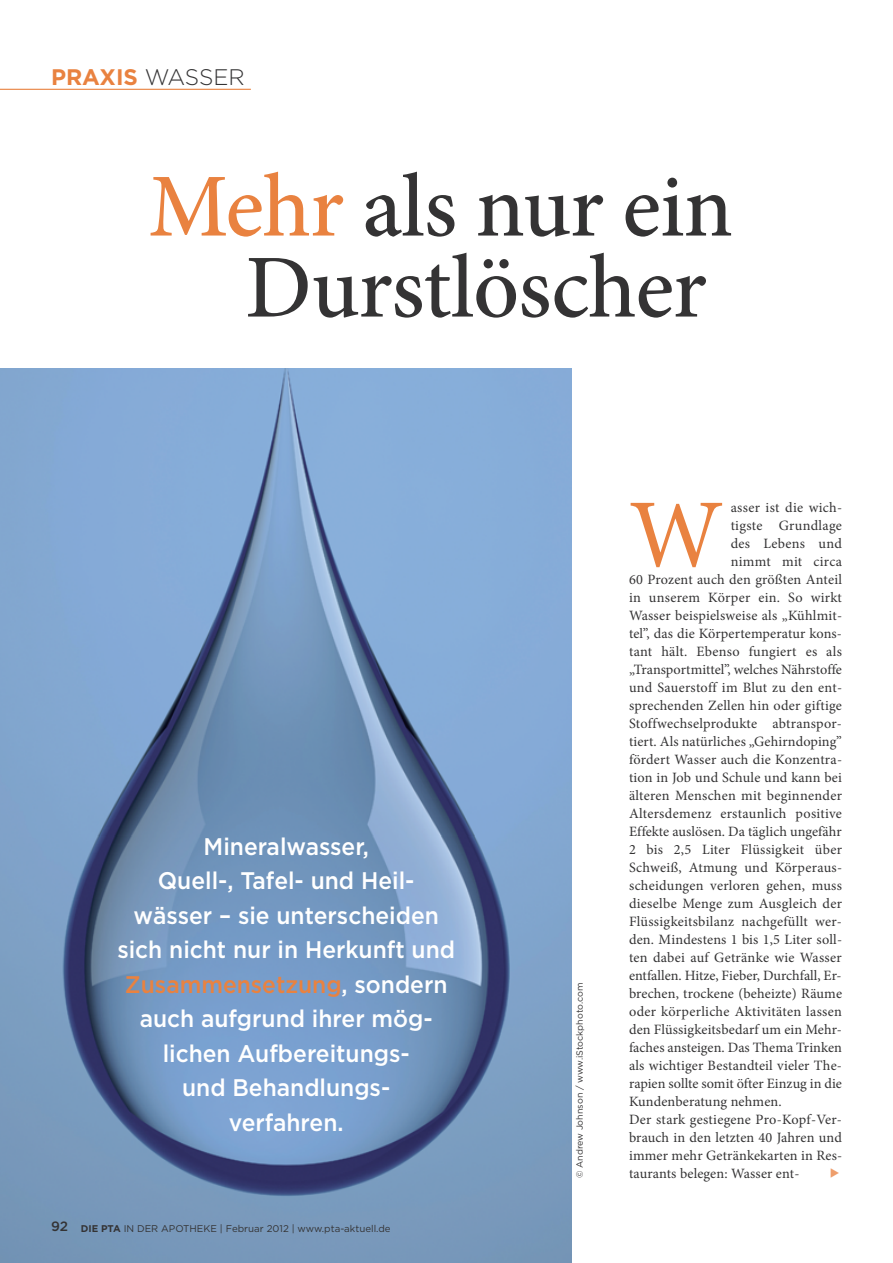
<style>
.page{position:relative;width:893px;height:1263px;background:#fff}
.page>*{position:absolute;margin:0;border:0;box-sizing:border-box;transform-origin:0 0}
.t1{font:97.35px "Minion Pro";color:#e98240}
.t2{font:500 90px/81px "Minion Pro";letter-spacing:-.01em;color:#343334;text-align:right}
.t3{font:500 24px/34.5px "Gotham";color:#fff;text-align:center;scale:.95 1}
.t4{font:700 22.5px "Gotham";color:#e98240}
.t5{font:14.25px "Minion Pro";letter-spacing:.01em;color:#343334}
.t6{font:9.75px "Gotham";color:#343334}
.t7{font:9px "Gotham";color:#343334}
.s1{font-weight:300;color:#343334}
.s2{color:#e98240}
.s3{font-weight:500;font-size:13.5px}
.s4{font-weight:700}
</style>
<div class="page">
<img style="left:0;top:368px;width:571px;height:895px">
<hr style="left:0;top:89px;width:251px;height:1px;background:#e98240">
<h3 class="t4" style="left:51px;top:68px;width:195px">PRAXIS <span class="s1">WASSER</span></h3>
<h2 class="t2" style="left:148px;top:164px;width:586px"><span class="s2">Mehr</span> als nur ein<br>Durstlöscher</h2>
<h3 class="t3" style="left:117px;top:831px;width:357px">Mineralwasser,<br>Quell-, Tafel- und Heil&shy;wässer – sie unterscheiden sich nicht nur in Herkunft und<br><span class="s2">Zusammensetzung</span>, sondern auch aufgrund ihrer mög&shy;lichen Aufbereitungs-<br>und Behandlungs-<br>verfahren.</h3>
<p class="t6" style="left:51px;top:1225px;width:341px"><span class="s3">92</span> <span class="s4">DIE PTA</span> IN DER APOTHEKE | Februar 2012 | www.pta-aktuell.de</p>
<p class="t7" style="left:576px;top:1178px;width:197px;rotate:-90deg">© Andrew Johnson / www.iStockphoto.com</p>
<h1 class="t1" style="left:629px;top:497px;width:96px">W</h1>
<p class="t5" style="left:731px;top:502px;width:113px">asser ist die wich-</p>
<p class="t5" style="left:731px;top:520px;width:113px">tigste Grundlage</p>
<p class="t5" style="left:731px;top:538px;width:113px">des Lebens und</p>
<p class="t5" style="left:731px;top:556px;width:113px">nimmt mit circa</p>
<p class="t5" style="left:629px;top:574px;width:214px">60 Prozent auch den größten Anteil</p>
<p class="t5" style="left:629px;top:592px;width:214px">in unserem Körper ein. So wirkt</p>
<p class="t5" style="left:629px;top:610px;width:215px">Wasser beispielsweise als „Kühlmit-</p>
<p class="t5" style="left:629px;top:628px;width:214px">tel”, das die Körpertemperatur kons-</p>
<p class="t5" style="left:629px;top:646px;width:214px">tant hält. Ebenso fungiert es als</p>
<p class="t5" style="left:629px;top:664px;width:214px">„Transportmittel”, welches Nährstoffe</p>
<p class="t5" style="left:629px;top:682px;width:215px">und Sauerstoff im Blut zu den ent-</p>
<p class="t5" style="left:629px;top:700px;width:214px">sprechenden Zellen hin oder giftige</p>
<p class="t5" style="left:629px;top:718px;width:214px">Stoffwechselprodukte abtranspor-</p>
<p class="t5" style="left:629px;top:736px;width:214px">tiert. Als natürliches „Gehirndoping”</p>
<p class="t5" style="left:629px;top:754px;width:215px">fördert Wasser auch die Konzentra-</p>
<p class="t5" style="left:629px;top:772px;width:214px">tion in Job und Schule und kann bei</p>
<p class="t5" style="left:629px;top:790px;width:214px">älteren Menschen mit beginnender</p>
<p class="t5" style="left:629px;top:808px;width:214px">Altersdemenz erstaunlich positive</p>
<p class="t5" style="left:629px;top:826px;width:214px">Effekte auslösen. Da täglich ungefähr</p>
<p class="t5" style="left:629px;top:844px;width:214px">2 bis 2,5 Liter Flüssigkeit über</p>
<p class="t5" style="left:629px;top:862px;width:215px">Schweiß, Atmung und Körperaus-</p>
<p class="t5" style="left:629px;top:880px;width:214px">scheidungen verloren gehen, muss</p>
<p class="t5" style="left:629px;top:898px;width:214px">dieselbe Menge zum Ausgleich der</p>
<p class="t5" style="left:629px;top:916px;width:214px">Flüssigkeitsbilanz nachgefüllt wer-</p>
<p class="t5" style="left:629px;top:934px;width:215px">den. Mindestens 1 bis 1,5 Liter soll-</p>
<p class="t5" style="left:629px;top:952px;width:214px">ten dabei auf Getränke wie Wasser</p>
<p class="t5" style="left:629px;top:970px;width:214px">entfallen. Hitze, Fieber, Durchfall, Er-</p>
<p class="t5" style="left:629px;top:988px;width:215px">brechen, trockene (beheizte) Räume</p>
<p class="t5" style="left:629px;top:1006px;width:214px">oder körperliche Aktivitäten lassen</p>
<p class="t5" style="left:629px;top:1024px;width:214px">den Flüssigkeitsbedarf um ein Mehr-</p>
<p class="t5" style="left:629px;top:1042px;width:214px">faches ansteigen. Das Thema Trinken</p>
<p class="t5" style="left:629px;top:1060px;width:214px">als wichtiger Bestandteil vieler The-</p>
<p class="t5" style="left:629px;top:1078px;width:214px">rapien sollte somit öfter Einzug in die</p>
<p class="t5" style="left:629px;top:1096px;width:154px">Kundenberatung nehmen.</p>
<p class="t5" style="left:629px;top:1114px;width:214px">Der stark gestiegene Pro-Kopf-Ver-</p>
<p class="t5" style="left:629px;top:1132px;width:214px">brauch in den letzten 40 Jahren und</p>
<p class="t5" style="left:629px;top:1150px;width:215px">immer mehr Getränkekarten in Res-</p>
<p class="t5" style="left:629px;top:1168px;width:172px">taurants belegen: Wasser ent-</p>
</div>
